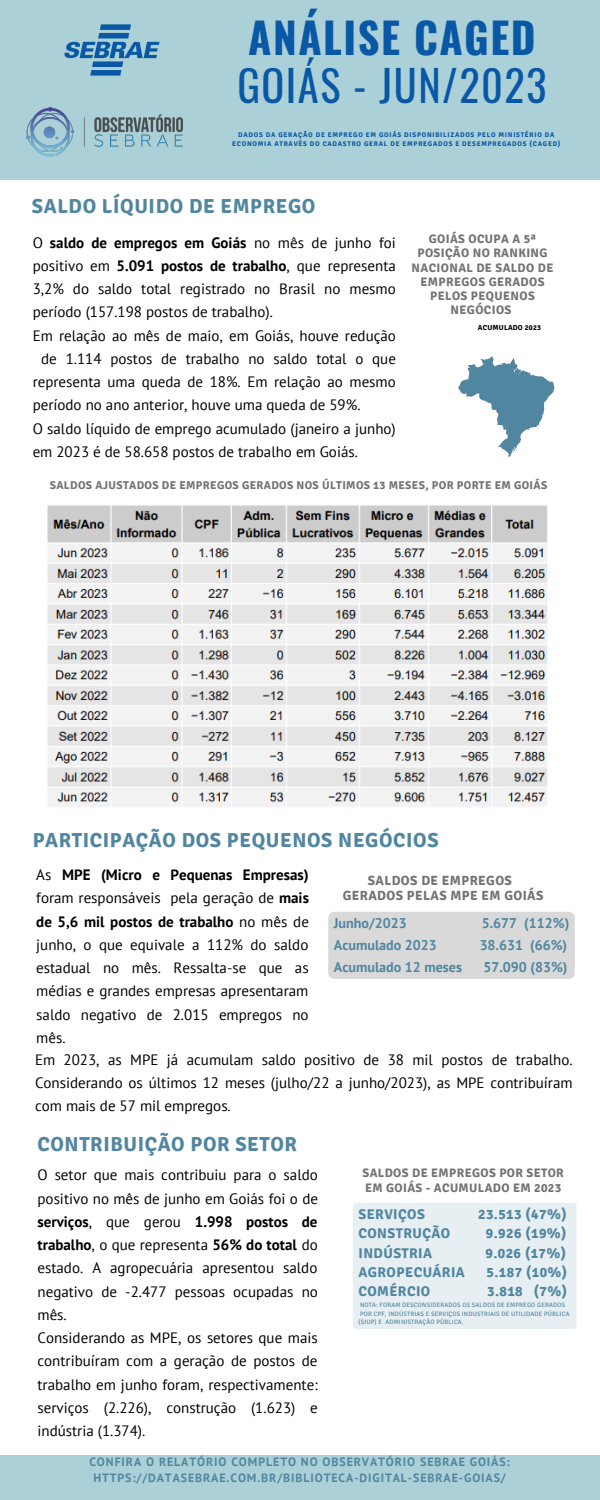
<style>
.page{position:relative;width:600px;height:1500px;background:#acd0d7}
.page>*{position:absolute;margin:0;border:0;box-sizing:border-box;transform-origin:0 0}
.t1{font:42.4px "Oswald";letter-spacing:.035em;color:#0958a5}
.t2{font:700 42.4px "Oswald";letter-spacing:.035em;color:#0958a5}
.t3{font:700 20.3px "Signika";letter-spacing:.03em;color:#5186a0}
.t4{font:15px/23.2px "PT Sans";color:#000;text-align:justify}
.t5{font:700 14.1px "Signika";letter-spacing:.03em;color:#5186a0}
.t6{font:700 14.1px "PT Sans";color:#5186a0}
.t7{font:700 13.3px "Signika";letter-spacing:.03em;color:#737373}
.t8{font:700 12.3px/14.2px "Signika";letter-spacing:.03em;color:#737373}
.t9{font:700 12px/16.5px "PT Sans";letter-spacing:.075em;color:#5186a0;text-align:center}
.t10{font:700 11.3px "Signika";letter-spacing:.03em;color:#737373}
.t11{font:700 7.3px "Signika";letter-spacing:.03em;color:#000}
.t12{font:700 6.8px/9px "Signika";letter-spacing:.11em;color:#0958a5;text-align:center}
.t13{font:6.3px/8.4px "Signika";letter-spacing:.03em;color:#5186a0}
.s1{font-weight:700}
</style>
<div class="page">
<div style="left:0;top:181px;width:600px;height:1274px;background:#fff"></div>
<img style="left:64px;top:24px;width:96px;height:52px">
<img style="left:26px;top:107px;width:157px;height:50px">
<svg style="left:458px;top:356px;width:96px;height:101px"></svg>
<img style="left:47px;top:505px;width:501px;height:301px">
<div style="left:353px;top:1203px;width:224px;height:126px;background:#e7eff3"></div>
<div style="left:328px;top:912px;width:247px;height:67px;background:#d9d9d9"></div>
<p class="t2" style="left:248px;top:4px;width:289px">ANÁLISE CAGED</p>
<p class="t1" style="left:237px;top:52px;width:311px">GOIÁS - JUN/2023</p>
<p class="t12" style="left:232px;top:130px;width:330px">DADOS DA GERAÇÃO DE EMPREGO EM GOIÁS DISPONIBILIZADOS PELO MINISTÉRIO DA<br>ECONOMIA ATRAVÉS DO CADASTRO GERAL DE EMPREGADOS E DESEMPREGADOS (CAGED)</p>
<p class="t3" style="left:32px;top:194px;width:285px">SALDO LÍQUIDO DE EMPREGO</p>
<p class="t4" style="left:33px;top:230px;width:365px">O <span class="s1">saldo de empregos em Goiás</span> no mês de junho foi positivo em <span class="s1">5.091 postos de trabalho</span>, que representa 3,2% do saldo total registrado no Brasil no mesmo período (157.198 postos de trabalho).</p>
<p class="t4" style="left:33px;top:323px;width:365px">Em relação ao mês de maio, em Goiás, houve redução</p>
<p class="t4" style="left:41px;top:347px;width:356px">de 1.114 postos de trabalho no saldo total o que</p>
<p class="t4" style="left:33px;top:370px;width:365px">representa uma queda de 18%. Em relação ao mesmo</p>
<p class="t4" style="left:33px;top:393px;width:329px">período no ano anterior, houve uma queda de 59%.</p>
<p class="t4" style="left:33px;top:416px;width:365px">O saldo líquido de emprego acumulado (janeiro a junho) em 2023 é de 58.658 postos de trabalho em Goiás.</p>
<p class="t8" style="left:412px;top:232px;width:143px;text-align:center">GOIÁS OCUPA A 5ª<br>POSIÇÃO NO RANKING<br>NACIONAL DE SALDO DE<br>EMPREGOS GERADOS<br>PELOS PEQUENOS<br>NEGÓCIOS</p>
<p class="t11" style="left:478px;top:323px;width:65px">ACUMULADO 2023</p>
<p class="t10" style="left:50px;top:478px;width:499px">SALDOS AJUSTADOS DE EMPREGOS GERADOS NOS ÚLTIMOS 13 MESES, POR PORTE EM GOIÁS</p>
<p class="t3" style="left:33px;top:828px;width:408px">PARTICIPAÇÃO DOS PEQUENOS NEGÓCIOS</p>
<p class="t4" style="left:36px;top:863px;width:274px">As <span class="s1">MPE (Micro e Pequenas Empresas) </span>foram responsáveis pela geração de <span class="s1">mais de 5,6 mil postos de trabalho</span> no mês de junho, o que equivale a 112% do saldo estadual no mês. Ressalta-se que as médias e grandes empresas apresentaram saldo negativo de 2.015 empregos no mês.</p>
<p class="t7" style="left:368px;top:872px;width:146px">SALDOS DE EMPREGOS</p>
<p class="t7" style="left:343px;top:887px;width:202px">GERADOS PELAS MPE EM GOIÁS</p>
<p class="t6" style="left:334px;top:914px;width:74px">Junho/2023</p>
<p class="t6" style="left:482px;top:914px;width:89px">5.677 (112%)</p>
<p class="t6" style="left:334px;top:935px;width:105px">Acumulado 2023</p>
<p class="t6" style="left:480px;top:935px;width:89px">38.631 (66%)</p>
<p class="t6" style="left:334px;top:957px;width:130px">Acumulado 12 meses</p>
<p class="t6" style="left:483px;top:957px;width:86px">57.090 (83%)</p>
<p class="t4" style="left:35px;top:1048px;width:539px">Em 2023, as MPE já acumulam saldo positivo de 38 mil postos de trabalho.<br>Considerando os últimos 12 meses (julho/22 a junho/2023), as MPE contribuíram com mais de 57 mil empregos.</p>
<p class="t3" style="left:38px;top:1132px;width:261px">CONTRIBUIÇÃO POR SETOR</p>
<p class="t4" style="left:38px;top:1163px;width:282px">O setor que mais contribuiu para o saldo positivo no mês de junho em Goiás foi o de <span class="s1">serviços</span>, que gerou <span class="s1">1.998 postos de trabalho</span>, o que representa <span class="s1">56% do total</span> do estado. A agropecuária apresentou saldo negativo de -2.477 pessoas ocupadas no mês.</p>
<p class="t4" style="left:38px;top:1326px;width:282px">Considerando as MPE, os setores que mais contribuíram com a geração de postos de trabalho em junho foram, respectivamente: serviços (2.226), construção (1.623) e indústria (1.374).</p>
<p class="t8" style="left:363px;top:1166px;width:203px">SALDOS DE EMPREGOS POR SETOR<br>EM GOIÁS - ACUMULADO EM 2023</p>
<p class="t5" style="left:358px;top:1205px;width:68px">SERVIÇOS</p>
<p class="t5" style="left:478px;top:1205px;width:90px">23.513 (47%)</p>
<p class="t5" style="left:358px;top:1225px;width:93px">CONSTRUÇÃO</p>
<p class="t5" style="left:486px;top:1225px;width:82px">9.926 (19%)</p>
<p class="t5" style="left:358px;top:1244px;width:75px">INDÚSTRIA</p>
<p class="t5" style="left:485px;top:1244px;width:82px">9.026 (17%)</p>
<p class="t5" style="left:358px;top:1264px;width:108px">AGROPECUÁRIA</p>
<p class="t5" style="left:487px;top:1264px;width:82px">5.187 (10%)</p>
<p class="t5" style="left:358px;top:1283px;width:73px">COMÉRCIO</p>
<p class="t5" style="left:487px;top:1283px;width:81px">3.818 (7%)</p>
<p class="t13" style="left:358px;top:1301px;width:213px">NOTA: FORAM DESCONSIDERADOS OS SALDOS DE EMPREGO GERADOS<br>POR CPF, INDÚSTRIAS E SERVIÇOS INDUSTRIAIS DE UTILIDADE PÚBLICA (SIUP) E ADMINISTRAÇÃO PÚBLICA.</p>
<p class="t9" style="left:89px;top:1453px;width:422px">CONFIRA O RELATÓRIO COMPLETO NO OBSERVATÓRIO SEBRAE GOIÁS:<br>HTTPS://DATASEBRAE.COM.BR/BIBLIOTECA-DIGITAL-SEBRAE-GOIAS/</p>
</div>
